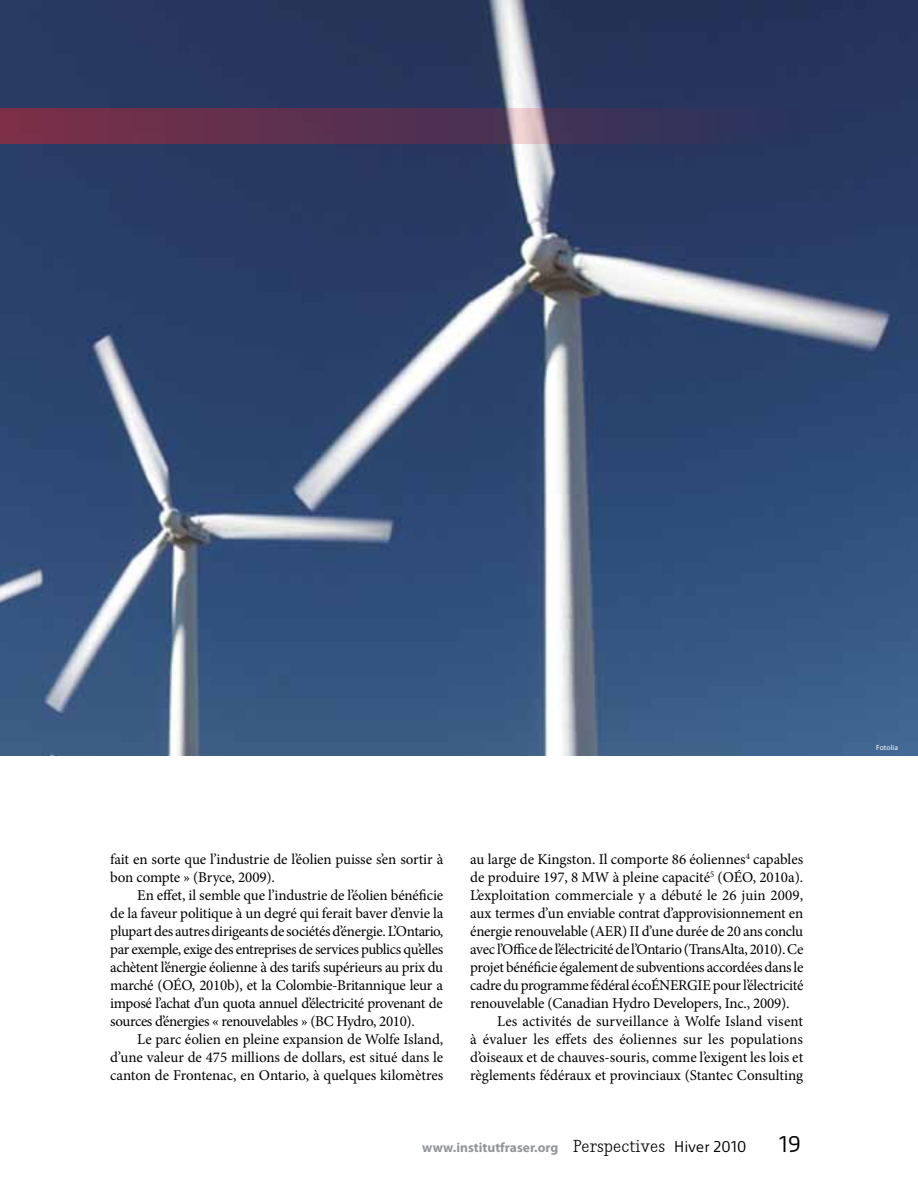
<style>
.page{position:relative;width:918px;height:1188px;background:#fff}
.page>*{position:absolute;margin:0;border:0;box-sizing:border-box;transform-origin:0 0}
.t1{font:24px "Mr Jones";color:#000}
.t2{font:15px/18px "Minion Pro";letter-spacing:-.015em;color:#000;text-align:justify}
.t3{font:15px "Minion Pro";letter-spacing:.005em;color:#000}
.t4{font:15px "Minion Pro";letter-spacing:.01em;color:#000}
.t5{font:700 13.5px "Myriad Pro";color:#939598}
.t6{font:7.5px "Myriad Pro";letter-spacing:.015em;color:#fff}
.s1{font-family:"Nadia Serif Normal";font-weight:400;font-size:16.5px;color:#000}
.s2{font-family:"Mr Jones";font-weight:400;font-size:16.5px;color:#000}
</style>
<div class="page">
<img style="left:0;top:0;width:918px;height:756px">
<svg style="left:0;top:108px;width:801px;height:36px"></svg>
<p class="t2" style="left:110px;top:850px;width:335px">fait en sorte que l’industrie de l’éolien puisse s’en sortir à bon compte » (Bryce, 2009).</p>
<p class="t2" style="left:110px;top:886px;width:335px;text-indent:27px">En effet, il semble que l’industrie de l’éolien bénéficie de la faveur politique à un degré qui ferait baver d’envie la plupart des autres dirigeants de sociétés d’énergie. L’Ontario, par exemple, exige des entreprises de services publics qu’elles achètent l’énergie éolienne à des tarifs supérieurs au prix du marché (OÉO, 2010b), et la Colombie-Britannique leur a imposé l’achat d’un quota annuel d’électricité provenant de sources d’énergies « renouvelables » (BC Hydro, 2010).</p>
<p class="t2" style="left:110px;top:1030px;width:334px;text-indent:27px">Le parc éolien en pleine expansion de Wolfe Island, d’une valeur de 475 millions de dollars, est situé dans le canton de Frontenac, en Ontario, à quelques kilomètres</p>
<p class="t2" style="left:470px;top:850px;width:334px">au large de Kingston. Il comporte 86 éoliennes<sup>4</sup> capables</p>
<p class="t2" style="left:470px;top:868px;width:335px">de produire 197, 8 MW à pleine capacité<sup>5</sup> (OÉO, 2010a).</p>
<p class="t3" style="left:470px;top:885px;width:334px">L’exploitation commerciale y a débuté le 26 juin 2009,</p>
<p class="t2" style="left:470px;top:904px;width:334px">aux termes d’un enviable contrat d’approvisionnement en</p>
<p class="t2" style="left:470px;top:922px;width:335px">énergie renouvelable (AER) II d’une durée de 20 ans conclu</p>
<p class="t2" style="left:470px;top:940px;width:335px">avec l’Office de l’électricité de l’Ontario (TransAlta, 2010). Ce</p>
<p class="t2" style="left:470px;top:958px;width:335px">projet bénéficie également de subventions accordées dans le</p>
<p class="t2" style="left:470px;top:976px;width:335px">cadre du programme fédéral écoÉNERGIE pour l’électricité</p>
<p class="t2" style="left:470px;top:994px;width:321px">renouvelable (Canadian Hydro Developers, Inc., 2009).</p>
<p class="t3" style="left:497px;top:1011px;width:307px">Les activités de surveillance à Wolfe Island visent</p>
<p class="t4" style="left:470px;top:1029px;width:334px">à évaluer les effets des éoliennes sur les populations</p>
<p class="t2" style="left:470px;top:1048px;width:334px">d’oiseaux et de chauves-souris, comme l’exigent les lois et</p>
<p class="t2" style="left:470px;top:1066px;width:335px">règlements fédéraux et provinciaux (Stantec Consulting</p>
<p class="t5" style="left:422px;top:1140px;width:326px">www.institutfraser.org <span class="s1">Perspectives</span> <span class="s2">Hiver 2010</span></p>
<h1 class="t1" style="left:779px;top:1131px;width:24px">19</h1>
<p class="t6" style="left:876px;top:744px;width:24px">Fotolia</p>
</div>
